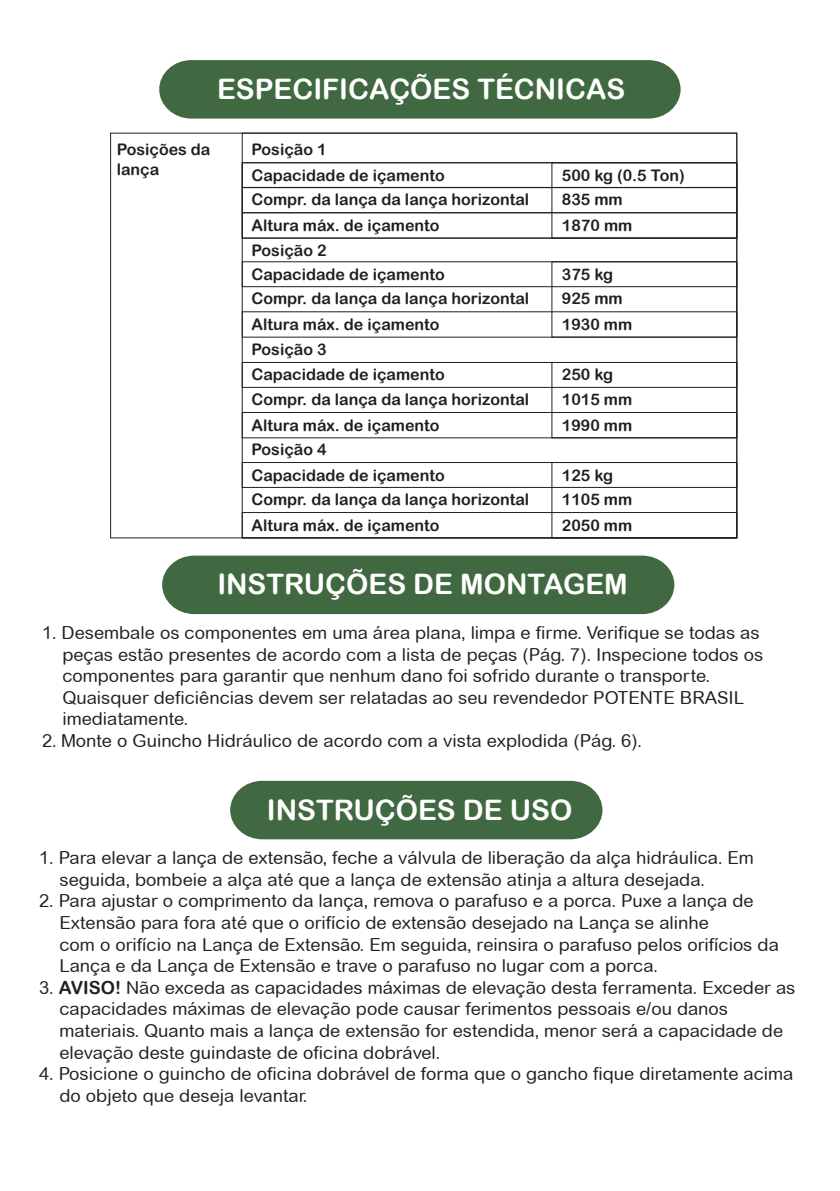
<style>
.page{position:relative;width:840px;height:1191px;background:#fff}
.page>*{position:absolute;margin:0;border:0;box-sizing:border-box;transform-origin:0 0}
.t1{font:28.2px "Arial Rounded MT Bold";color:#fff}
.t2{font:18px/21.6px "Arial Rounded MT";color:#231f20}
.t3{font:16px/25px "Arial Rounded MT Bold";color:#231f20}
.s1{font-family:"Arial Rounded MT Bold"}
</style>
<div class="page">
<div style="left:159px;top:60px;width:521px;height:59px;background:#416941"></div>
<div style="left:241px;top:162px;width:495px;height:26px;border:1px solid #231f20"></div>
<div style="left:241px;top:187px;width:495px;height:26px;border:1px solid #231f20"></div>
<div style="left:241px;top:212px;width:495px;height:27px;border:1px solid #231f20"></div>
<div style="left:241px;top:261px;width:495px;height:26px;border:1px solid #231f20"></div>
<div style="left:551px;top:162px;width:185px;height:77px;border:1px solid #231f20"></div>
<div style="left:551px;top:261px;width:185px;height:77px;border:1px solid #231f20"></div>
<div style="left:241px;top:362px;width:495px;height:26px;border:1px solid #231f20"></div>
<div style="left:241px;top:412px;width:495px;height:26px;border:1px solid #231f20"></div>
<div style="left:551px;top:362px;width:185px;height:76px;border:1px solid #231f20"></div>
<div style="left:241px;top:462px;width:495px;height:26px;border:1px solid #231f20"></div>
<div style="left:241px;top:512px;width:495px;height:26px;border:1px solid #231f20"></div>
<div style="left:551px;top:462px;width:185px;height:76px;border:1px solid #231f20"></div>
<div style="left:162px;top:555px;width:512px;height:59px;background:#416941"></div>
<div style="left:230px;top:781px;width:372px;height:58px;background:#416941"></div>
<h1 class="t1" style="left:217px;top:72px;width:409px">ESPECIFICAÇÕES TÉCNICAS</h1>
<p class="t3" style="left:117px;top:140px;width:95px;line-height:19.2px">Posições da lança</p>
<p class="t3" style="left:251px;top:137px;width:279px">Posição 1<br>Capacidade de içamento<br>Compr. da lança da lança horizontal</p>
<p class="t3" style="left:561px;top:163px;width:124px">500 kg (0.5 Ton)<br>835 mm</p>
<p class="t3" style="left:251px;top:212px;width:189px">Altura máx. de içamento</p>
<p class="t3" style="left:561px;top:212px;width:72px">1870 mm</p>
<p class="t3" style="left:251px;top:238px;width:279px;line-height:24px">Posição 2<br>Capacidade de içamento<br>Compr. da lança da lança horizontal</p>
<p class="t3" style="left:561px;top:262px;width:62px">375 kg<br>925 mm</p>
<p class="t3" style="left:251px;top:311px;width:189px">Altura máx. de içamento</p>
<p class="t3" style="left:561px;top:311px;width:72px">1930 mm</p>
<p class="t3" style="left:251px;top:337px;width:279px">Posição 3<br>Capacidade de içamento<br>Compr. da lança da lança horizontal</p>
<p class="t3" style="left:561px;top:362px;width:72px">250 kg<br>1015 mm</p>
<p class="t3" style="left:251px;top:412px;width:189px">Altura máx. de içamento</p>
<p class="t3" style="left:561px;top:412px;width:72px">1990 mm</p>
<p class="t3" style="left:251px;top:437px;width:279px">Posição 4<br>Capacidade de içamento<br>Compr. da lança da lança horizontal</p>
<p class="t3" style="left:561px;top:462px;width:72px">125 kg<br>1105 mm</p>
<p class="t3" style="left:251px;top:512px;width:189px">Altura máx. de içamento</p>
<p class="t3" style="left:561px;top:512px;width:72px">2050 mm</p>
<h1 class="t1" style="left:217px;top:568px;width:412px">INSTRUÇÕES DE MONTAGEM</h1>
<p class="t2" style="left:62px;top:621px;width:702px;text-indent:-20px">1. Desembale os componentes em uma área plana, limpa e firme. Verifique se todas as peças estão presentes de acordo com a lista de peças (Pág. 7). Inspecione todos os componentes para garantir que nenhum dano foi sofrido durante o transporte.<br>Quaisquer deficiências devem ser relatadas ao seu revendedor POTENTE BRASIL imediatamente.</p>
<p class="t2" style="left:42px;top:729px;width:601px">2. Monte o Guincho Hidráulico de acordo com a vista explodida (Pág. 6).</p>
<h1 class="t1" style="left:267px;top:793px;width:307px">INSTRUÇÕES DE USO</h1>
<p class="t2" style="left:59px;top:847px;width:695px;text-indent:-20px">1. Para elevar a lança de extensão, feche a válvula de liberação da alça hidráulica. Em seguida, bombeie a alça até que a lança de extensão atinja a altura desejada.</p>
<p class="t2" style="left:59px;top:890px;width:720px;text-indent:-20px">2. Para ajustar o comprimento da lança, remova o parafuso e a porca. Puxe a lança de Extensão para fora até que o orifício de extensão desejado na Lança se alinhe<br>com o orifício na Lança de Extensão. Em seguida, reinsira o parafuso pelos orifícios da Lança e da Lança de Extensão e trave o parafuso no lugar com a porca.</p>
<p class="t2" style="left:59px;top:976px;width:737px;text-indent:-20px">3. <span class="s1">AVISO!</span> Não exceda as capacidades máximas de elevação desta ferramenta. Exceder as capacidades máximas de elevação pode causar ferimentos pessoais e/ou danos materiais. Quanto mais a lança de extensão for estendida, menor será a capacidade de elevação deste guindaste de oficina dobrável.</p>
<p class="t2" style="left:59px;top:1063px;width:735px;text-indent:-20px">4. Posicione o guincho de oficina dobrável de forma que o gancho fique diretamente acima do objeto que deseja levantar.</p>
</div>
